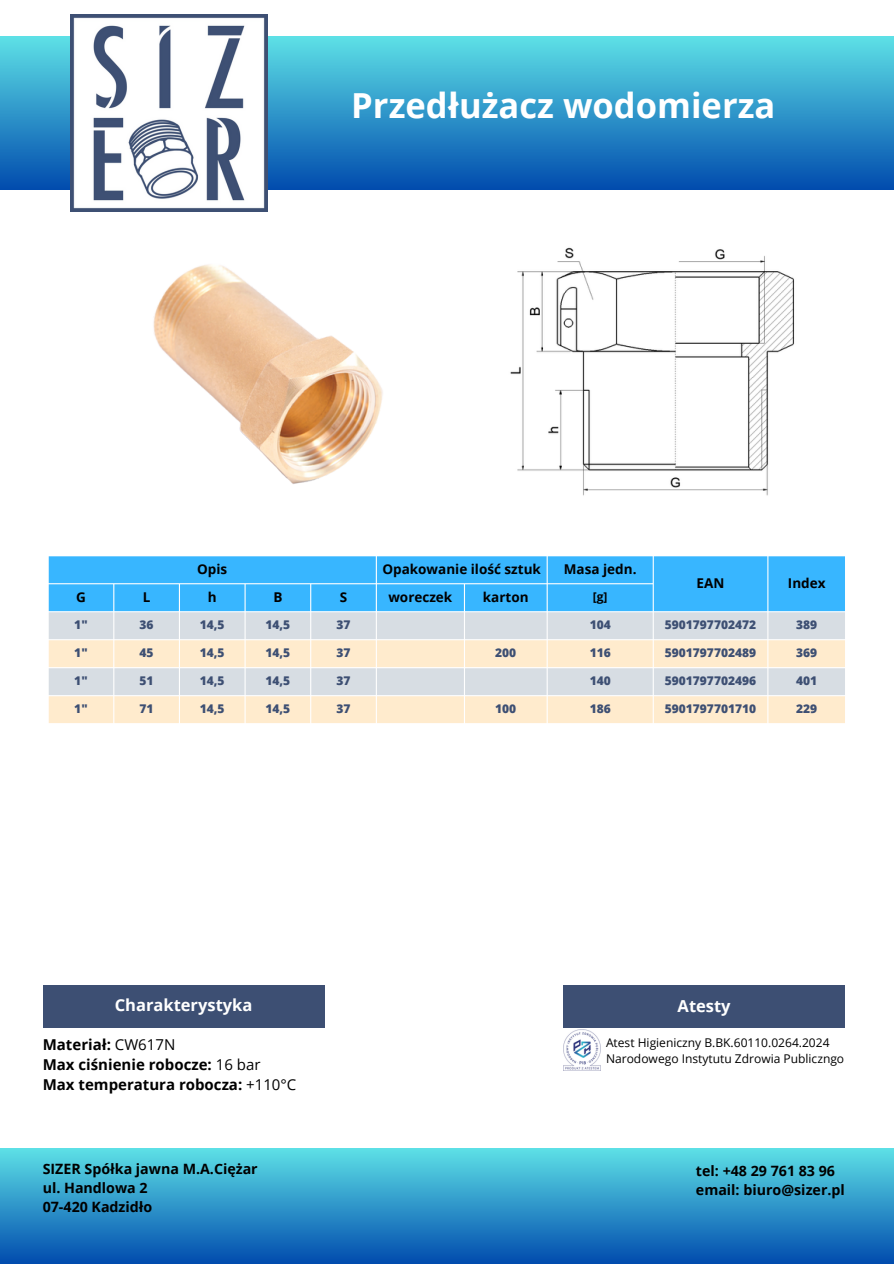
<style>
.page{position:relative;width:894px;height:1264px;background:#fff}
.page>*{position:absolute;margin:0;border:0;box-sizing:border-box;transform-origin:0 0}
.t1{font:700 34.5px "Open Sans";color:#fff}
.t2{font:700 16.5px "Open Sans";color:#fff}
.t3{font:700 15px/20.2px "Open Sans";color:#000}
.t4{font:700 14.25px/19.2px "Open Sans";color:#000}
.t5{font:700 13.5px "Open Sans";color:#000}
.t6{font:800 12px "Open Sans";color:#3d4f73}
.t7{font:12px "Open Sans";color:#000}
.t8{font:700 12px "Open Sans";color:#000}
.s1{font-weight:400}
</style>
<div class="page">
<div style="left:0;top:36px;width:893px;height:153px;background:linear-gradient(to bottom,#5de0e6,#024cae)"></div>
<img style="left:71px;top:14px;width:197px;height:197px">
<div style="left:49px;top:556px;width:795px;height:55px;background:#38b6ff"></div>
<div style="left:49px;top:612px;width:795px;height:27px;background:#d7dde3"></div>
<svg style="left:49px;top:640px;width:795px;height:83px;background:#f2e7d6"></svg>
<div style="left:0;top:1147px;width:893px;height:116px;background:linear-gradient(to bottom,#5ee2e7,#034eae)"></div>
<div style="left:43px;top:984px;width:281px;height:43px;background:#3d4f73"></div>
<div style="left:563px;top:984px;width:281px;height:43px;background:#3d4f73"></div>
<img style="left:563px;top:1029px;width:37px;height:41px">
<img style="left:510px;top:247px;width:285px;height:249px">
<img style="left:153px;top:264px;width:230px;height:220px">
<h4 class="t1" style="left:351px;top:81px;width:425px">Przedłużacz wodomierza</h4>
<h1 class="t5" style="left:197px;top:560px;width:32px">Opis</h1>
<p class="t5" style="left:382px;top:560px;width:160px">Opakowanie ilość sztuk</p>
<p class="t5" style="left:563px;top:560px;width:74px">Masa jedn.</p>
<p class="t5" style="left:696px;top:574px;width:29px">EAN</p>
<p class="t5" style="left:787px;top:574px;width:39px">Index</p>
<p class="t5" style="left:76px;top:588px;width:11px">G</p>
<p class="t5" style="left:143px;top:588px;width:9px">L</p>
<p class="t5" style="left:208px;top:588px;width:10px">h</p>
<p class="t5" style="left:273px;top:588px;width:11px">B</p>
<p class="t5" style="left:340px;top:588px;width:9px">S</p>
<p class="t5" style="left:388px;top:588px;width:65px">woreczek</p>
<p class="t5" style="left:483px;top:588px;width:47px">karton</p>
<p class="t8" style="left:592px;top:588px;width:16px">[g]</p>
<p class="t6" style="left:74px;top:616px;width:15px">1"</p>
<p class="t6" style="left:139px;top:616px;width:16px">36</p>
<p class="t6" style="left:200px;top:616px;width:26px">14,5</p>
<p class="t6" style="left:265px;top:616px;width:26px">14,5</p>
<p class="t6" style="left:336px;top:616px;width:16px">37</p>
<p class="t6" style="left:589px;top:616px;width:23px">104</p>
<p class="t6" style="left:664px;top:616px;width:93px">5901797702472</p>
<p class="t6" style="left:796px;top:616px;width:23px">389</p>
<p class="t6" style="left:74px;top:644px;width:15px">1"</p>
<p class="t6" style="left:139px;top:644px;width:16px">45</p>
<p class="t6" style="left:200px;top:644px;width:26px">14,5</p>
<p class="t6" style="left:265px;top:644px;width:26px">14,5</p>
<p class="t6" style="left:336px;top:644px;width:16px">37</p>
<p class="t6" style="left:495px;top:644px;width:23px">200</p>
<p class="t6" style="left:589px;top:644px;width:23px">116</p>
<p class="t6" style="left:664px;top:644px;width:93px">5901797702489</p>
<p class="t6" style="left:796px;top:644px;width:23px">369</p>
<p class="t6" style="left:74px;top:672px;width:15px">1"</p>
<p class="t6" style="left:139px;top:672px;width:16px">51</p>
<p class="t6" style="left:200px;top:672px;width:26px">14,5</p>
<p class="t6" style="left:265px;top:672px;width:26px">14,5</p>
<p class="t6" style="left:336px;top:672px;width:16px">37</p>
<p class="t6" style="left:589px;top:672px;width:23px">140</p>
<p class="t6" style="left:664px;top:672px;width:93px">5901797702496</p>
<p class="t6" style="left:796px;top:672px;width:23px">401</p>
<p class="t6" style="left:74px;top:700px;width:15px">1"</p>
<p class="t6" style="left:139px;top:700px;width:16px">71</p>
<p class="t6" style="left:200px;top:700px;width:26px">14,5</p>
<p class="t6" style="left:265px;top:700px;width:26px">14,5</p>
<p class="t6" style="left:336px;top:700px;width:16px">37</p>
<p class="t6" style="left:495px;top:700px;width:23px">100</p>
<p class="t6" style="left:589px;top:700px;width:23px">186</p>
<p class="t6" style="left:664px;top:700px;width:93px">5901797701710</p>
<p class="t6" style="left:796px;top:700px;width:23px">229</p>
<p class="t2" style="left:115px;top:993px;width:139px">Charakterystyka</p>
<p class="t3" style="left:43px;top:1033px;width:255px">Materiał: <span class="s1">CW617N<br></span>Max ciśnienie robocze: <span class="s1">16 bar<br></span>Max temperatura robocza: <span class="s1">+110°C</span></p>
<p class="t2" style="left:677px;top:994px;width:54px">Atesty</p>
<p class="t7" style="left:606px;top:1033px;width:225px">Atest Higieniczny B.BK.60110.0264.2024</p>
<h4 class="t7" style="left:606px;top:1049px;width:240px">Narodowego Instytutu Zdrowia Publiczngo</h4>
<h3 class="t4" style="left:43px;top:1158px;width:216px">SIZER Spółka jawna M.A.Ciężar ul. Handlowa 2<br>07-420 Kadzidło</h3>
<h2 class="t4" style="left:695px;top:1160px;width:150px">tel: +48 29 761 83 96 email: biuro@sizer.pl</h2>
</div>
